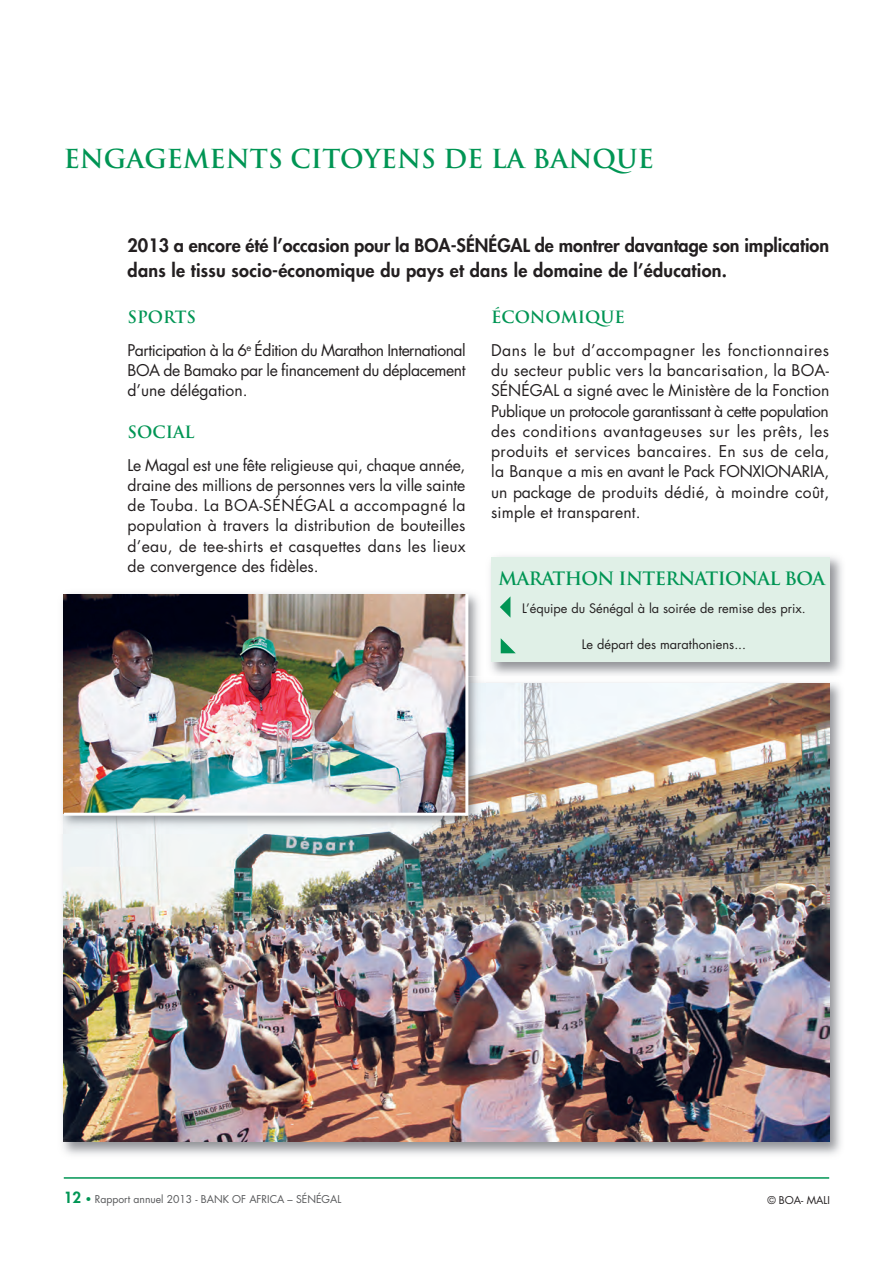
<style>
.page{position:relative;width:893px;height:1263px;background:#fff}
.page>*{position:absolute;margin:0;border:0;box-sizing:border-box;transform-origin:0 0}
.t1{font:700 25.5px "Trajan";color:#009554}
.t2{font:800 18px/25.5px "Futura";color:#231f20}
.t3{font:700 18px "Trajan";letter-spacing:-.035em;color:#009554}
.t4{font:700 16.5px "Trajan";color:#009554}
.t5{font:15.75px/20.2px "Futura";color:#231f20;text-align:justify}
.t6{font:12.75px "Futura";color:#231f20}
.t7{font:10.5px "Futura";color:#57585a}
.t8{font:10.5px "Futura";color:#231f20}
.s1{font-weight:800;font-size:15px;color:#009554}
.s2{color:#009554}
</style>
<div class="page">
<hr style="left:64px;top:1177px;width:765px;height:2px;background:#009554">
<img style="left:62px;top:682px;width:779px;height:473px">
<img style="left:64px;top:683px;width:765px;height:459px">
<img style="left:62px;top:593px;width:424px;height:240px">
<img style="left:64px;top:594px;width:401px;height:219px">
<img style="left:484px;top:556px;width:358px;height:120px">
<div style="left:491px;top:557px;width:338px;height:105px;background:#e0f0e7"></div>
<svg style="left:501px;top:638px;width:15px;height:15px"></svg>
<hr style="left:465px;top:594px;width:3px;height:222px;background:#fff">
<hr style="left:64px;top:813px;width:402px;height:3px;background:#fff">
<svg style="left:500px;top:597px;width:10px;height:20px"></svg>
<h1 class="t1" style="left:64px;top:144px;width:592px">ENGAGEMENTS CITOYENS DE LA BANQUE</h1>
<p class="t2" style="left:128px;top:234px;width:703px">2013 a encore été l’occasion pour la BOA-SÉNÉGAL de montrer davantage son implication dans le tissu socio-économique du pays et dans le domaine de l’éducation.</p>
<p class="t4" style="left:128px;top:307px;width:70px">SPORTS</p>
<p class="t5" style="left:128px;top:341px;width:340px">Participation à la 6<sup>e</sup> Édition du Marathon International BOA de Bamako par le financement du déplacement d’une délégation.</p>
<p class="t4" style="left:128px;top:422px;width:69px">SOCIAL</p>
<p class="t5" style="left:128px;top:456px;width:340px">Le Magal est une fête religieuse qui, chaque année, draine des millions de personnes vers la ville sainte de Touba. La BOA-SÉNÉGAL a accompagné la population à travers la distribution de bouteilles d’eau, de tee-shirts et casquettes dans les lieux de convergence des fidèles.</p>
<p class="t4" style="left:491px;top:307px;width:135px">ÉCONOMIQUE</p>
<p class="t5" style="left:491px;top:341px;width:340px">Dans le but d’accompagner les fonctionnaires du secteur public vers la bancarisation, la BOA-SÉNÉGAL a signé avec le Ministère de la Fonction Publique un protocole garantissant à cette population des conditions avantageuses sur les prêts, les produits et services bancaires. En sus de cela, la Banque a mis en avant le Pack FONXIONARIA, un package de produits dédié, à moindre coût, simple et transparent.</p>
<p class="t3" style="left:499px;top:568px;width:328px">MARATHON INTERNATIONAL BOA</p>
<p class="t6" style="left:522px;top:602px;width:285px">L’équipe du Sénégal à la soirée de remise des prix.</p>
<p class="t6" style="left:582px;top:638px;width:166px">Le départ des marathoniens...</p>
<p class="t7" style="left:64px;top:1195px;width:279px"><span class="s1">12</span> <span class="s2">•</span> Rapport annuel 2013 - BANK OF AFRICA – SÉNÉGAL</p>
<p class="t8" style="left:767px;top:1195px;width:64px">© BOA- MALI</p>
</div>
